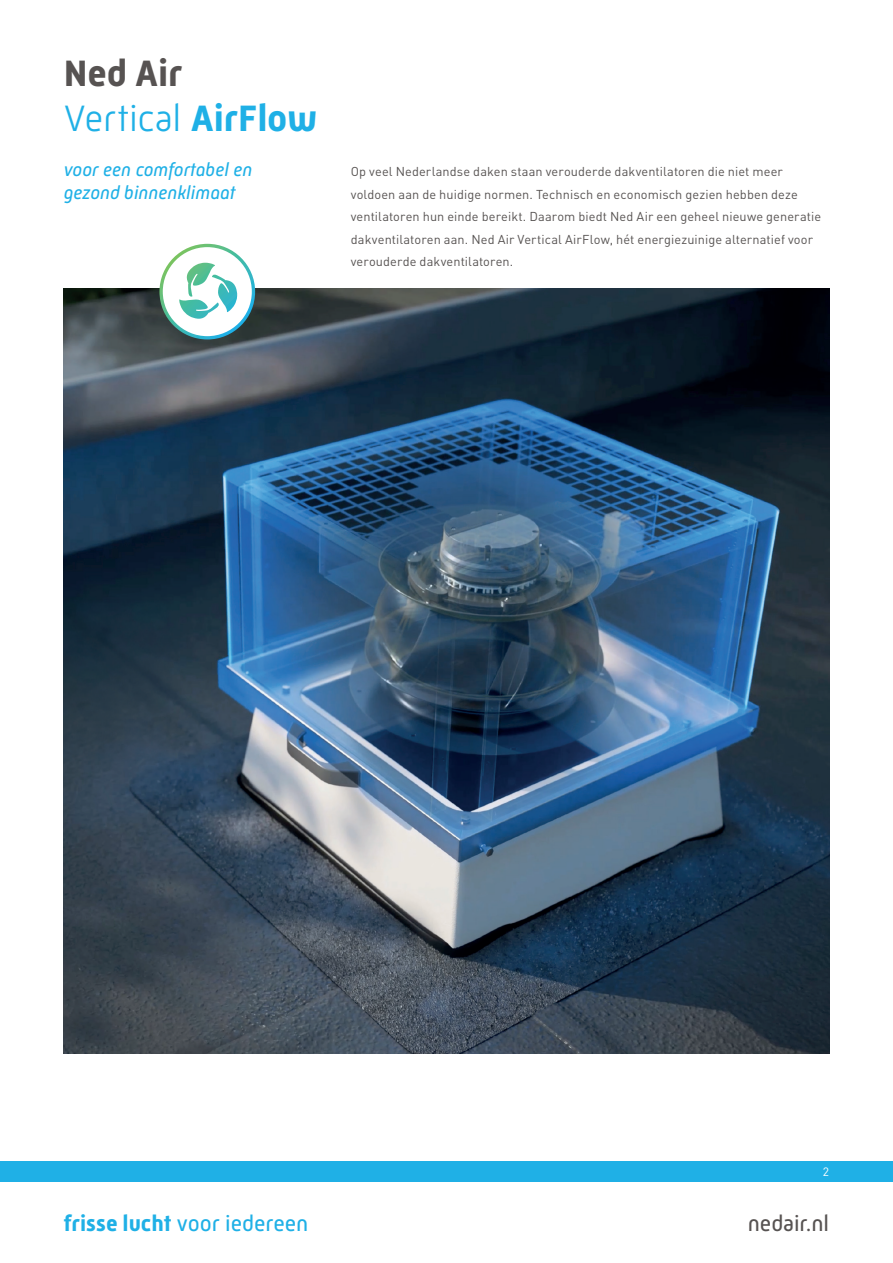
<style>
.page{position:relative;width:893px;height:1263px;background:#fff}
.page>*{position:absolute;margin:0;border:0;box-sizing:border-box;transform-origin:0 0}
.t1{font:300 37.5px "Mic 32 New";letter-spacing:-.01em;color:#1fb0e6}
.t2{font:700 37.5px "Mic 32 New";letter-spacing:-.005em;color:#575352}
.t3{font:22.5px "Mic 32 New";color:#1fb0e6}
.t4{font:22.5px "Mic 32 New";letter-spacing:-.005em;color:#575352}
.t5{font:italic 18.75px "Mic 32 New";color:#1fb0e6}
.t6{font:12.75px/22.5px "DIN Pro";letter-spacing:.01em;color:#575352}
.t7{font:12px "DIN Pro";color:#fff}
.s1{font-weight:700}
</style>
<div class="page">
<img style="left:64px;top:289px;width:765px;height:765px">
<svg style="left:159px;top:244px;width:96px;height:95px"></svg>
<div style="left:0;top:1161px;width:893px;height:21px;background:#1fb0e6"></div>
<p class="t2" style="left:64px;top:52px;width:120px">Ned Air</p>
<p class="t1" style="left:64px;top:97px;width:255px">Vertical <span class="s1">AirFlow</span></p>
<p class="t5" style="left:64px;top:159px;width:190px">voor een comfortabel en</p>
<p class="t5" style="left:64px;top:182px;width:173px">gezond binnenklimaat</p>
<p class="t6" style="left:351px;top:159px;width:472px">Op veel Nederlandse daken staan verouderde dakventilatoren die niet meer voldoen aan de huidige normen. Technisch en economisch gezien hebben deze ventilatoren hun einde bereikt. Daarom biedt Ned Air een geheel nieuwe generatie dakventilatoren aan. Ned Air Vertical AirFlow, hét energiezuinige alternatief voor verouderde dakventilatoren.</p>
<p class="t7" style="left:823px;top:1162px;width:8px">2</p>
<p class="t3" style="left:64px;top:1210px;width:246px"><span class="s1">frisse lucht</span> voor iedereen</p>
<p class="t4" style="left:748px;top:1210px;width:83px">nedair.nl</p>
</div>
